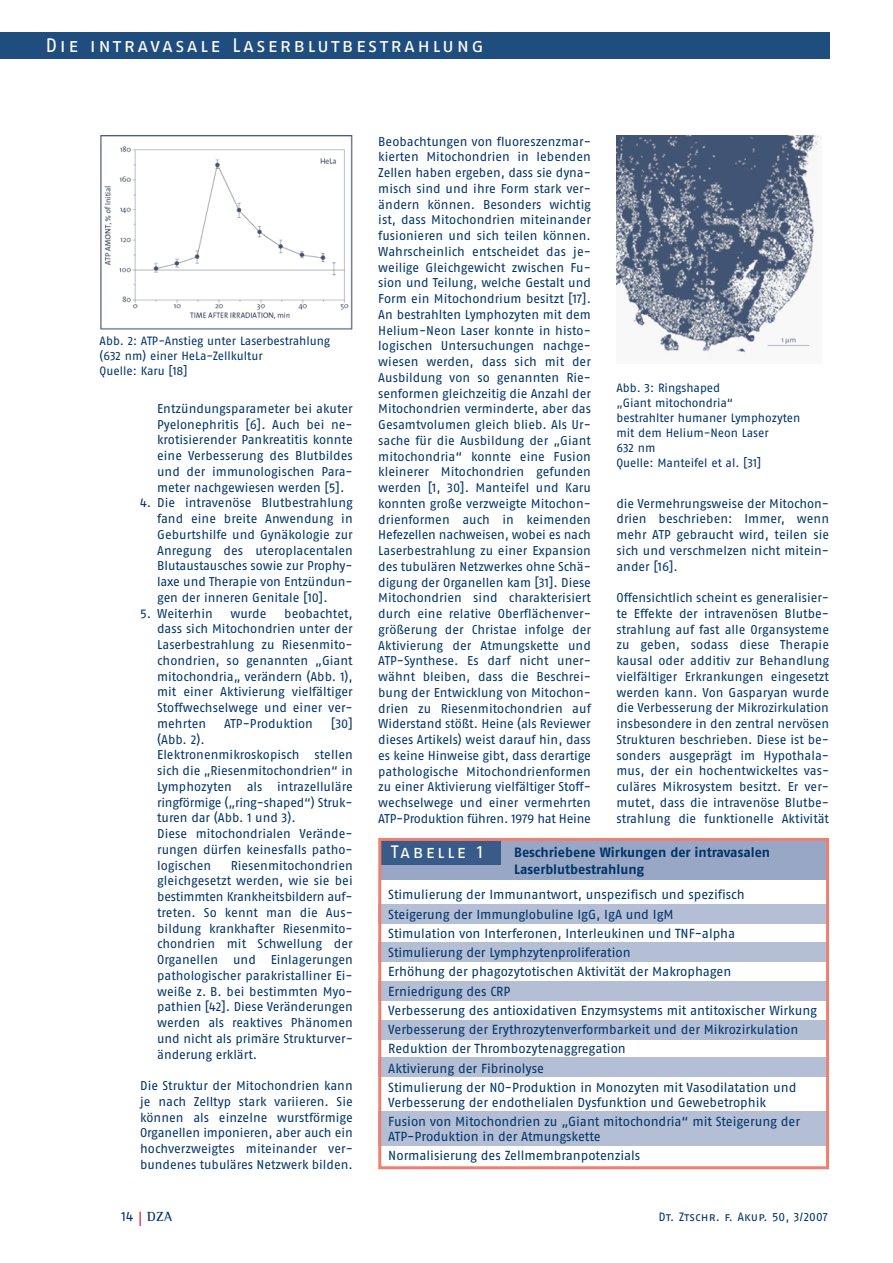
<style>
.page{position:relative;width:893px;height:1263px;background:#fff}
.page>*{position:absolute;margin:0;border:0;box-sizing:border-box;transform-origin:0 0}
.t1{font:19.5px "Fago No Regular Lf Caps";letter-spacing:.12em;color:#fff}
.t2{font:18px "Fago No Regular Lf Caps";letter-spacing:.13em;color:#fff}
.t3{font:13.5px/16.5px "Fago No Bold Lf";color:#003468}
.t4{font:700 13.5px "Rotis Semi Serif";color:#003468}
.t5{font:13.2px/19.2px "Fago No Regular LF";color:#003468}
.t6{font:12.75px/15.8px "Fago No Regular LF";color:#003468;text-align:justify}
.t7{font:12px/15px "Fago No Regular LF";color:#003468}
.t8{font:12px "Fago No Regular Lf Caps";letter-spacing:.005em;color:#003468}
.s1{font-family:"Fago No Regular Lf Caps";font-weight:400}
</style>
<div class="page">
<div style="left:0;top:32px;width:829px;height:27px;background:#1f4d7e"></div>
<svg style="left:140px;top:1212px;width:1px;height:14px"></svg>
<img style="left:100px;top:136px;width:252px;height:194px">
<img style="left:616px;top:136px;width:205px;height:217px">
<div style="left:378px;top:904px;width:451px;height:20px;background:#b4bed5"></div>
<div style="left:378px;top:942px;width:451px;height:20px;background:#b4bed5"></div>
<div style="left:378px;top:981px;width:451px;height:20px;background:#b4bed5"></div>
<div style="left:378px;top:1020px;width:451px;height:20px;background:#b4bed5"></div>
<div style="left:378px;top:1057px;width:451px;height:20px;background:#b4bed5"></div>
<div style="left:378px;top:1111px;width:451px;height:35px;background:#b4bed5"></div>
<div style="left:381px;top:841px;width:448px;height:39px;background:#98a7c5"></div>
<div style="left:381px;top:840px;width:120px;height:25px;background:#385b8a"></div>
<div style="left:378px;top:838px;width:451px;height:331px;border:3px solid #ed8071"></div>
<h1 class="t1" style="left:45px;top:34px;width:440px">Die intravasale Laserblutbestrahlung</h1>
<p class="t7" style="left:100px;top:335px;width:232px">Abb. 2: ATP-Anstieg unter Laserbestrahlung (632 nm) einer HeLa-Zellkultur<br>Quelle: Karu [18]</p>
<p class="t6" style="left:157px;top:402px;width:197px">Entzündungsparameter bei akuter Pyelonephritis [6]. Auch bei ne&shy;krotisierender Pankreatitis konnte eine Verbesserung des Blutbildes und der immunologischen Para&shy;meter nachgewiesen werden [5].</p>
<p class="t6" style="left:157px;top:497px;width:197px;text-indent:-17px">4. Die intravenöse Blutbestrahlung fand eine breite Anwendung in Geburtshilfe und Gynäkologie zur Anregung des uteroplacentalen Blutaustausches sowie zur Prophy&shy;laxe und Therapie von Entzündun&shy;gen der inneren Genitale [10].</p>
<p class="t6" style="left:140px;top:607px;width:74px">5. Weiterhin</p>
<p class="t6" style="left:230px;top:607px;width:38px">wurde</p>
<p class="t6" style="left:157px;top:607px;width:197px;text-indent:127px">beobachtet, dass sich Mitochondrien unter der Laserbestrahlung zu Riesenmito&shy;chondrien, so genannten „Giant mitochondria„ verändern (Abb. 1), mit einer Aktivierung vielfältiger Stoffwechselwege und einer ver&shy;mehrten</p>
<p class="t6" style="left:224px;top:717px;width:90px">ATP-Produktion</p>
<p class="t6" style="left:331px;top:717px;width:24px">[30]</p>
<p class="t6" style="left:157px;top:733px;width:197px;text-align:left">(Abb. 2).<br>Elektronenmikroskopisch stellen sich die „Riesenmitochondrien“ in<br>Lymphozyten als intrazelluläre ringförmige („ring-shaped“) Struk&shy;turen dar (Abb. 1 und 3).<br>Diese mitochondrialen Verände&shy;rungen dürfen keinesfalls patho&shy;logischen</p>
<p class="t6" style="left:157px;top:859px;width:197px;text-indent:74px">Riesenmitochondrien gleichgesetzt werden, wie sie bei bestimmten Krankheitsbildern auf&shy;treten. So kennt man die Aus&shy;bildung krankhafter Riesenmito&shy;chondrien mit Schwellung der Organellen und Einlagerungen pathologischer parakristalliner Ei&shy;weiße z. B. bei bestimmten Myo&shy;pathien [42]. Diese Veränderungen werden als reaktives Phänomen und nicht als primäre Strukturver&shy;änderung erklärt.</p>
<p class="t6" style="left:140px;top:1079px;width:214px">Die Struktur der Mitochondrien kann je nach Zelltyp stark variieren. Sie können als einzelne wurstförmige Organellen imponieren, aber auch ein hochverzweigtes miteinander ver&shy;bundenes tubuläres Netzwerk bilden.</p>
<p class="t6" style="left:378px;top:135px;width:214px">Beobachtungen von fluoreszenzmar&shy;kierten Mitochondrien in lebenden Zellen haben ergeben, dass sie dyna&shy;misch sind und ihre Form stark ver&shy;ändern können. Besonders wichtig ist, dass Mitochondrien miteinander fusionieren und sich teilen können.<br>Wahrscheinlich entscheidet das je&shy;weilige Gleichgewicht zwischen Fu&shy;sion und Teilung, welche Gestalt und Form ein Mitochondrium besitzt [17].<br>An bestrahlten Lymphozyten mit dem Helium-Neon Laser konnte in histo&shy;logischen Untersuchungen nachge&shy;wiesen werden, dass sich mit der Ausbildung von so genannten Rie&shy;senformen gleichzeitig die Anzahl der Mitochondrien verminderte, aber das Gesamtvolumen gleich blieb. Als Ur&shy;sache für die Ausbildung der „Giant mitochondria“ konnte eine Fusion kleinerer Mitochondrien gefunden werden [1, 30]. Manteifel und Karu konnten große verzweigte Mitochon&shy;drienformen auch in keimenden Hefezellen nachweisen, wobei es nach Laserbestrahlung zu einer Expansion des tubulären Netzwerkes ohne Schä&shy;digung der Organellen kam [31]. Diese Mitochondrien sind charakterisiert durch eine relative Oberflächenver&shy;größerung der Christae infolge der Aktivierung der Atmungskette und ATP-Synthese. Es darf nicht uner&shy;wähnt bleiben, dass die Beschrei&shy;bung der Entwicklung von Mitochon&shy;drien zu Riesenmitochondrien auf Widerstand stößt. Heine (als Reviewer dieses Artikels) weist darauf hin, dass es keine Hinweise gibt, dass derartige pathologische Mitochondrienformen zu einer Aktivierung vielfältiger Stoff&shy;wechselwege und einer vermehrten ATP-Produktion führen. 1979 hat Heine</p>
<p class="t7" style="left:616px;top:382px;width:185px">Abb. 3: Ringshaped<br>„Giant mitochondria“<br>bestrahlter humaner Lymphozyten mit dem Helium-Neon Laser<br>632 nm<br>Quelle: Manteifel et al. [31]</p>
<p class="t6" style="left:616px;top:497px;width:214px">die Vermehrungsweise der Mitochon&shy;drien beschrieben: Immer, wenn mehr ATP gebraucht wird, teilen sie sich und verschmelzen nicht mitein&shy;ander [16].</p>
<p class="t6" style="left:616px;top:591px;width:214px">Offensichtlich scheint es generalisier&shy;te Effekte der intravenösen Blutbe&shy;strahlung auf fast alle Organsysteme zu geben, sodass diese Therapie kausal oder additiv zur Behandlung vielfältiger Erkrankungen eingesetzt werden kann. Von Gasparyan wurde die Verbesserung der Mikrozirkulation insbesondere in den zentral nervösen Strukturen beschrieben. Diese ist be&shy;sonders ausgeprägt im Hypothala&shy;mus, der ein hochentwickeltes vas&shy;culäres Mikrosystem besitzt. Er ver&shy;mutet, dass die intravenöse Blutbe&shy;strahlung die funktionelle Aktivität</p>
<h2 class="t2" style="left:391px;top:841px;width:93px">Tabelle 1</h2>
<p class="t3" style="left:514px;top:846px;width:258px">Beschriebene Wirkungen der intravasalen<br>Laserblutbestrahlung</p>
<p class="t5" style="left:388px;top:887px;width:430px">Stimulierung der Immunantwort, unspezifisch und spezifisch<br>Steigerung der Immunglobuline IgG, IgA und IgM<br>Stimulation von Interferonen, Interleukinen und TNF-alpha<br>Stimulierung der Lymphzytenproliferation<br>Erhöhung der phagozytotischen Aktivität der Makrophagen<br>Erniedrigung des CRP<br>Verbesserung des antioxidativen Enzymsystems mit antitoxischer Wirkung Verbesserung der Erythrozytenverformbarkeit und der Mikrozirkulation Reduktion der Thrombozytenaggregation<br>Aktivierung der Fibrinolyse<br>Stimulierung der NO-Produktion in Monozyten mit Vasodilatation und</p>
<p class="t5" style="left:388px;top:1094px;width:413px">Verbesserung der endothelialen Dysfunktion und Gewebetrophik<br>Fusion von Mitochondrien zu „Giant mitochondria“ mit Steigerung der</p>
<p class="t5" style="left:388px;top:1128px;width:254px">ATP-Produktion in der Atmungskette<br>Normalisierung des Zellmembranpotenzials</p>
<p class="t4" style="left:122px;top:1211px;width:52px"><span class="s1">14</span> DZA</p>
<p class="t8" style="left:658px;top:1209px;width:171px">Dt. Ztschr. f. Akup. 50, 3/2007</p>
</div>
